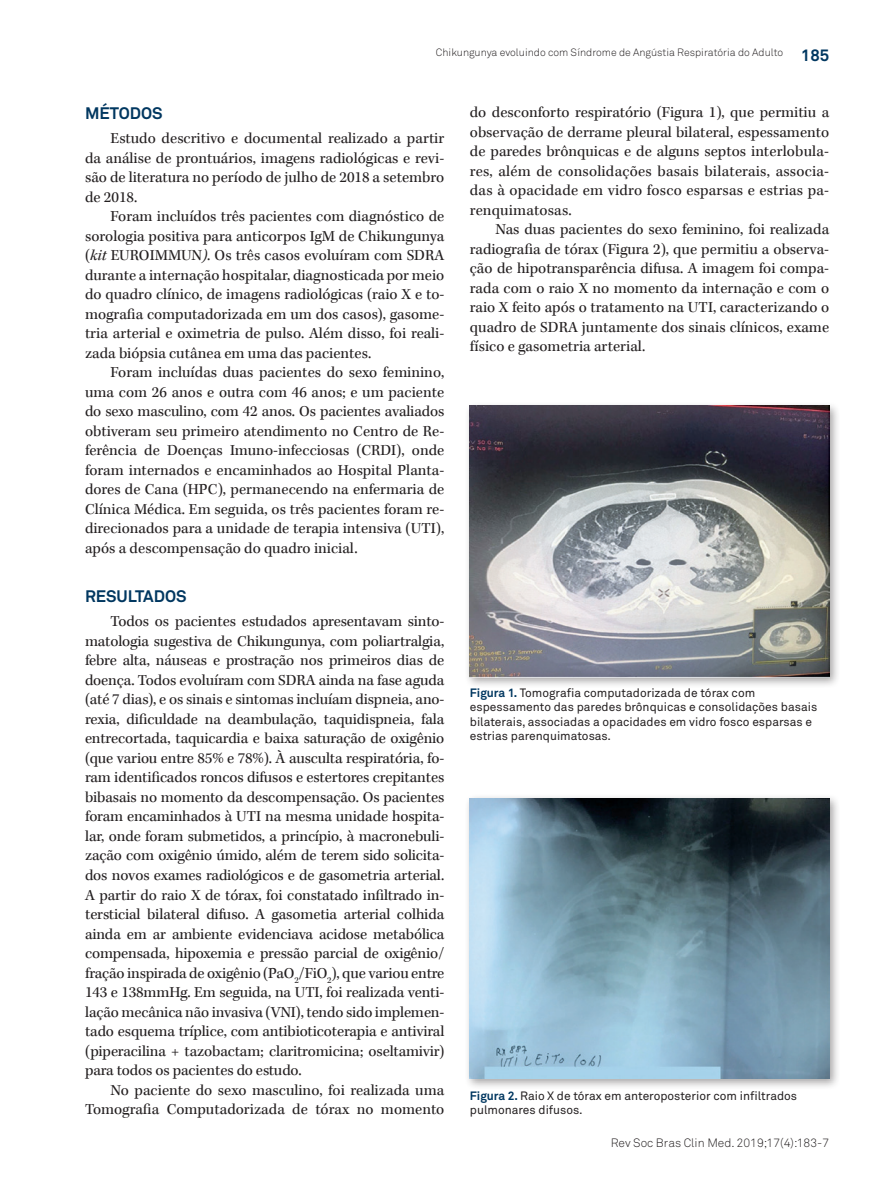
<style>
.page{position:relative;width:893px;height:1191px;background:#fff}
.page>*{position:absolute;margin:0;border:0;box-sizing:border-box;transform-origin:0 0}
.t1{font:700 16.5px "Akkurat Pro";color:#003760}
.t2{font:15.75px/19.5px "Kepler Std";color:#231f20;text-align:justify}
.t3{font:12px/14.2px "Akkurat Pro";color:#231f20}
.t4{font:12px "Akkurat Light Pro";color:#231f20}
.t5{font:10.5px "Akkurat Light Pro";color:#231f20}
.s1{font-style:italic}
.s2{font-weight:700;color:#003760}
</style>
<div class="page">
<div style="left:464px;top:401px;width:376px;height:287px;background:#231f20;opacity:.4"></div>
<img style="left:470px;top:406px;width:359px;height:271px">
<div style="left:464px;top:793px;width:376px;height:296px;background:#231f20;opacity:.4"></div>
<img style="left:470px;top:798px;width:359px;height:280px">
<p class="t5" style="left:436px;top:47px;width:349px">Chikungunya evoluindo com Síndrome de Angústia Respiratória do Adulto</p>
<p class="t1" style="left:801px;top:45px;width:30px">185</p>
<p class="t1" style="left:85px;top:103px;width:79px">MÉTODOS</p>
<p class="t2" style="left:85px;top:129px;width:361px;text-indent:26px">Estudo descritivo e documental realizado a partir da análise de prontuários, imagens radiológicas e revi&shy;são de literatura no período de julho de 2018 a setembro de 2018.</p>
<p class="t2" style="left:85px;top:207px;width:361px;text-indent:26px">Foram incluídos três pacientes com diagnóstico de sorologia positiva para anticorpos IgM de Chikungunya (<span class="s1">kit</span> EUROIMMUN<span class="s1">)</span>. Os três casos evoluíram com SDRA durante a internação hospitalar, diagnosticada por meio do quadro clínico, de imagens radiológicas (raio X e to&shy;mografia computadorizada em um dos casos), gasome&shy;tria arterial e oximetria de pulso. Além disso, foi reali&shy;zada biópsia cutânea em uma das pacientes.</p>
<p class="t2" style="left:85px;top:363px;width:361px;text-indent:26px">Foram incluídas duas pacientes do sexo feminino, uma com 26 anos e outra com 46 anos; e um paciente do sexo masculino, com 42 anos. Os pacientes avaliados obtiveram seu primeiro atendimento no Centro de Re&shy;ferência de Doenças Imuno-infecciosas (CRDI), onde foram internados e encaminhados ao Hospital Planta&shy;dores de Cana (HPC), permanecendo na enfermaria de Clínica Médica. Em seguida, os três pacientes foram re&shy;direcionados para a unidade de terapia intensiva (UTI), após a descompensação do quadro inicial.</p>
<p class="t1" style="left:85px;top:586px;width:103px">RESULTADOS</p>
<p class="t2" style="left:85px;top:612px;width:361px;text-indent:26px">Todos os pacientes estudados apresentavam sinto&shy;matologia sugestiva de Chikungunya, com poliartralgia, febre alta, náuseas e prostração nos primeiros dias de doença. Todos evoluíram com SDRA ainda na fase aguda (até 7 dias), e os sinais e sintomas incluíam dispneia, ano&shy;rexia, dificuldade na deambulação, taquidispneia, fala entrecortada, taquicardia e baixa saturação de oxigênio (que variou entre 85% e 78%). À ausculta respiratória, fo&shy;ram identificados roncos difusos e estertores crepitantes bibasais no momento da descompensação. Os pacientes foram encaminhados à UTI na mesma unidade hospita&shy;lar, onde foram submetidos, a princípio, à macronebuli&shy;zação com oxigênio úmido, além de terem sido solicita&shy;dos novos exames radiológicos e de gasometria arterial.<br>A partir do raio X de tórax, foi constatado infiltrado in&shy;tersticial bilateral difuso. A gasometia arterial colhida ainda em ar ambiente evidenciava acidose metabólica compensada, hipoxemia e pressão parcial de oxigênio/ fração inspirada de oxigênio (PaO<sub>2</sub>/FiO<sub>2</sub>), que variou entre 143 e 138mmHg. Em seguida, na UTI, foi realizada venti&shy;lação mecânica não invasiva (VNI), tendo sido implemen&shy;tado esquema tríplice, com antibioticoterapia e antiviral (piperacilina + tazobactam; claritromicina; oseltamivir) para todos os pacientes do estudo.</p>
<p class="t2" style="left:85px;top:1080px;width:361px;text-align:right">No paciente do sexo masculino, foi realizada uma<br>Tomografia Computadorizada de tórax no momento</p>
<p class="t2" style="left:470px;top:103px;width:361px">do desconforto respiratório (Figura 1), que permitiu a observação de derrame pleural bilateral, espessamento de paredes brônquicas e de alguns septos interlobula&shy;res, além de consolidações basais bilaterais, associa&shy;das à opacidade em vidro fosco esparsas e estrias pa&shy;renquimatosas.</p>
<p class="t2" style="left:470px;top:220px;width:361px;text-indent:26px">Nas duas pacientes do sexo feminino, foi realizada radiografia de tórax (Figura 2), que permitiu a observa&shy;ção de hipotransparência difusa. A imagem foi compa&shy;rada com o raio X no momento da internação e com o raio X feito após o tratamento na UTI, caracterizando o quadro de SDRA juntamente dos sinais clínicos, exame físico e gasometria arterial.</p>
<p class="t3" style="left:470px;top:686px;width:349px"><span class="s2">Figura 1.</span> Tomografia computadorizada de tórax com espessamento das paredes brônquicas e consolidações basais bilaterais, associadas a opacidades em vidro fosco esparsas e estrias parenquimatosas.</p>
<p class="t3" style="left:470px;top:1089px;width:329px"><span class="s2">Figura 2.</span> Raio X de tórax em anteroposterior com infiltrados pulmonares difusos.</p>
<p class="t4" style="left:611px;top:1135px;width:220px">Rev Soc Bras Clin Med. 2019;17(4):183-7</p>
</div>
